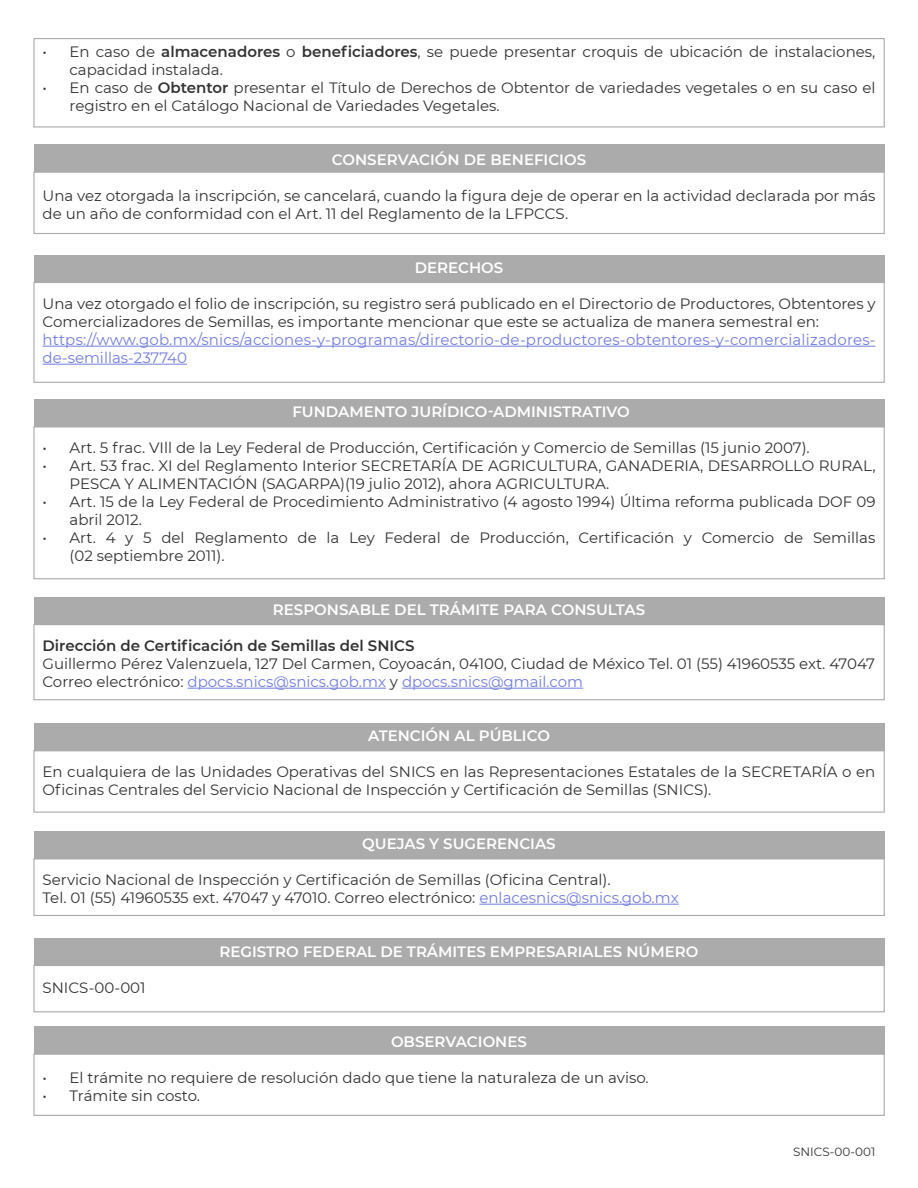
<style>
.page{position:relative;width:918px;height:1188px;background:#fff}
.page>*{position:absolute;margin:0;border:0;box-sizing:border-box;transform-origin:0 0}
.t1{font:15px/18px "Montserrat";color:#333}
.t2{font:600 15px "Montserrat";color:#fff}
.t3{font:15px/18px "Montserrat";letter-spacing:.015em;color:#727dde}
.t4{font:600 15px "Montserrat";color:#333}
.t5{font:12px "Montserrat";color:#333}
.s1{font-weight:600}
.s2{color:#727dde}
</style>
<div class="page">
<div style="left:34px;top:145px;width:850px;height:27px;background:#ababab"></div>
<div style="left:34px;top:255px;width:850px;height:27px;background:#ababab"></div>
<div style="left:34px;top:399px;width:850px;height:28px;background:#ababab"></div>
<div style="left:34px;top:597px;width:850px;height:27px;background:#ababab"></div>
<div style="left:34px;top:723px;width:850px;height:28px;background:#ababab"></div>
<div style="left:34px;top:831px;width:850px;height:28px;background:#ababab"></div>
<div style="left:34px;top:938px;width:850px;height:27px;background:#ababab"></div>
<div style="left:34px;top:1027px;width:850px;height:27px;background:#ababab"></div>
<div style="left:33px;top:38px;width:852px;height:90px;border:1px solid #ababab"></div>
<div style="left:33px;top:172px;width:852px;height:62px;border:1px solid #ababab"></div>
<div style="left:33px;top:282px;width:852px;height:101px;border:1px solid #ababab"></div>
<div style="left:33px;top:426px;width:852px;height:153px;border:1px solid #ababab"></div>
<div style="left:33px;top:624px;width:852px;height:76px;border:1px solid #ababab"></div>
<div style="left:33px;top:750px;width:852px;height:63px;border:1px solid #ababab"></div>
<div style="left:33px;top:858px;width:852px;height:58px;border:1px solid #ababab"></div>
<div style="left:33px;top:965px;width:852px;height:47px;border:1px solid #ababab"></div>
<div style="left:33px;top:1054px;width:852px;height:62px;border:1px solid #ababab"></div>
<hr style="left:43px;top:346px;width:832px;height:1px;background:#727dde">
<hr style="left:43px;top:364px;width:144px;height:1px;background:#727dde">
<hr style="left:187px;top:688px;width:199px;height:1px;background:#727dde">
<hr style="left:402px;top:688px;width:181px;height:1px;background:#727dde">
<hr style="left:479px;top:904px;width:200px;height:1px;background:#727dde">
<p class="t1" style="left:70px;top:42px;width:807px;text-indent:-27px">• En caso de <span class="s1">almacenadores</span> o <span class="s1">beneficiadores</span>, se puede presentar croquis de ubicación de instalaciones, capacidad instalada.</p>
<p class="t1" style="left:70px;top:78px;width:807px;text-indent:-27px">• En caso de <span class="s1">Obtentor</span> presentar el Título de Derechos de Obtentor de variedades vegetales o en su caso el registro en el Catálogo Nacional de Variedades Vegetales.</p>
<p class="t2" style="left:332px;top:149px;width:256px">CONSERVACIÓN DE BENEFICIOS</p>
<p class="t1" style="left:43px;top:186px;width:835px">Una vez otorgada la inscripción, se cancelará, cuando la figura deje de operar en la actividad declarada por más de un año de conformidad con el Art. 11 del Reglamento de la LFPCCS.</p>
<p class="t2" style="left:415px;top:257px;width:90px">DERECHOS</p>
<p class="t1" style="left:43px;top:294px;width:834px">Una vez otorgado el folio de inscripción, su registro será publicado en el Directorio de Productores, Obtentores y<br>Comercializadores de Semillas, es importante mencionar que este se actualiza de manera semestral en:</p>
<p class="t3" style="left:43px;top:330px;width:835px">https://www.gob.mx/snics/acciones-y-programas/directorio-de-productores-obtentores-y-comercializadores&shy;de-semillas-237740</p>
<p class="t2" style="left:292px;top:401px;width:339px">FUNDAMENTO JURÍDICO-ADMINISTRATIVO</p>
<p class="t1" style="left:43px;top:438px;width:769px">• Art. 5 frac. VIll de la Ley Federal de Producción, Certificación y Comercio de Semillas (15 junio 2007).</p>
<p class="t1" style="left:70px;top:456px;width:807px;text-indent:-27px">• Art. 53 frac. XI del Reglamento Interior SECRETARÍA DE AGRICULTURA, GANADERIA, DESARROLLO RURAL,<br>PESCA Y ALIMENTACIÓN (SAGARPA)(19 julio 2012), ahora AGRICULTURA.</p>
<p class="t1" style="left:70px;top:492px;width:807px;text-indent:-27px">• Art. 15 de la Ley Federal de Procedimiento Administrativo (4 agosto 1994) Última reforma publicada DOF 09 abril 2012.</p>
<p class="t1" style="left:70px;top:528px;width:807px;text-indent:-27px">• Art. 4 y 5 del Reglamento de la Ley Federal de Producción, Certificación y Comercio de Semillas (02 septiembre 2011).</p>
<p class="t2" style="left:273px;top:599px;width:374px">RESPONSABLE DEL TRÁMITE PARA CONSULTAS</p>
<p class="t4" style="left:43px;top:635px;width:374px">Dirección de Certificación de Semillas del SNICS</p>
<p class="t1" style="left:43px;top:654px;width:834px">Guillermo Pérez Valenzuela, 127 Del Carmen, Coyoacán, 04100, Ciudad de México Tel. 01 (55) 41960535 ext. 47047<br>Correo electrónico: <span class="s2">dpocs.snics@snics.gob.mx</span> y <span class="s2">dpocs.snics@gmail.com</span></p>
<p class="t2" style="left:368px;top:725px;width:183px">ATENCIÓN AL PÚBLICO</p>
<p class="t1" style="left:43px;top:762px;width:834px">En cualquiera de las Unidades Operativas del SNICS en las Representaciones Estatales de la SECRETARÍA o en<br>Oficinas Centrales del Servicio Nacional de Inspección y Certificación de Semillas (SNICS).</p>
<p class="t2" style="left:362px;top:833px;width:195px">QUEJAS Y SUGERENCIAS</p>
<p class="t1" style="left:43px;top:870px;width:638px">Servicio Nacional de Inspección y Certificación de Semillas (Oficina Central).<br>Tel. 01 (55) 41960535 ext. 47047 y 47010. Correo electrónico: <span class="s2">enlacesnics@snics.gob.mx</span></p>
<p class="t2" style="left:220px;top:941px;width:480px">REGISTRO FEDERAL DE TRÁMITES EMPRESARIALES NÚMERO</p>
<p class="t1" style="left:43px;top:978px;width:105px">SNICS-00-001</p>
<p class="t2" style="left:391px;top:1031px;width:137px">OBSERVACIONES</p>
<p class="t1" style="left:43px;top:1068px;width:608px">• El trámite no requiere de resolución dado que tiene la naturaleza de un aviso.</p>
<p class="t1" style="left:43px;top:1086px;width:159px">• Trámite sin costo.</p>
<p class="t5" style="left:793px;top:1144px;width:84px">SNICS-00-001</p>
</div>
